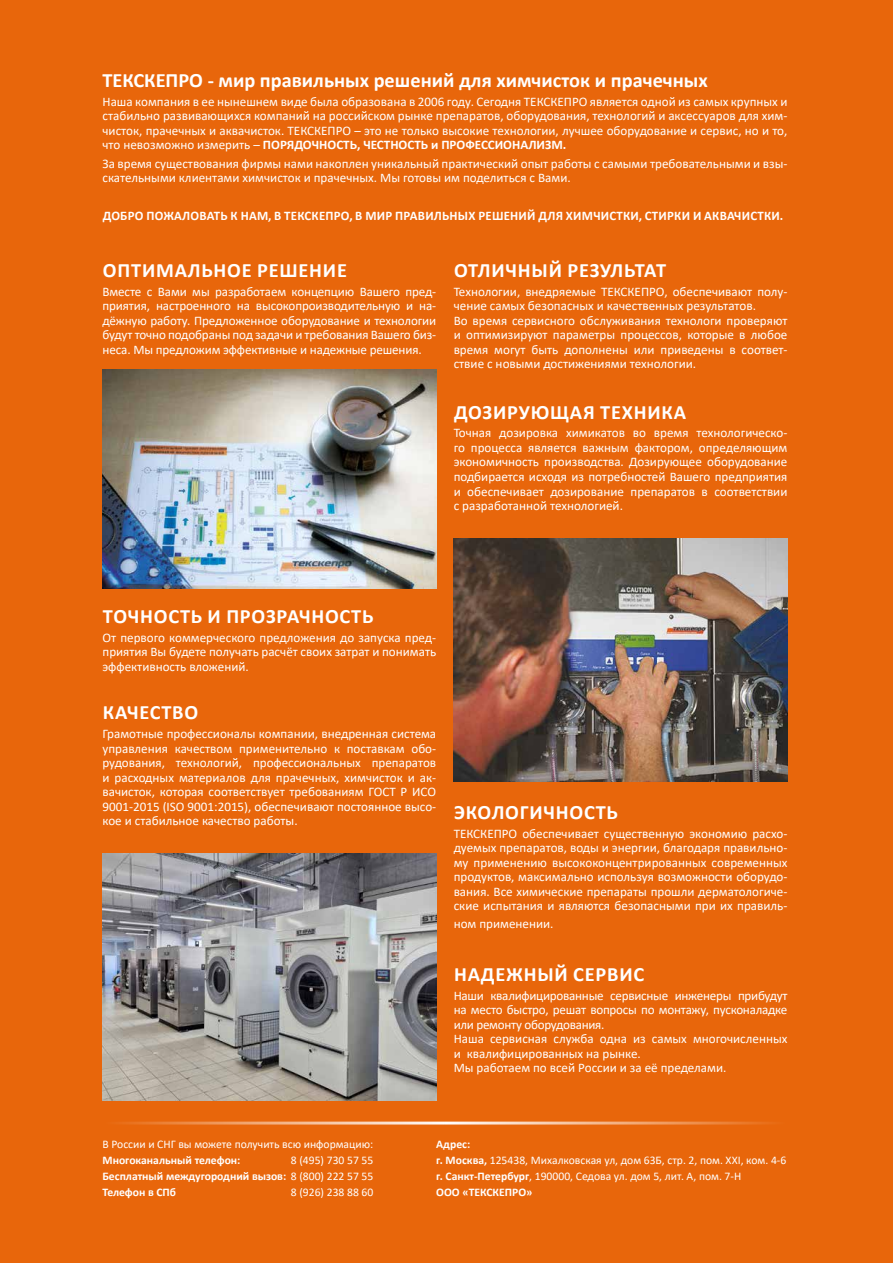
<style>
.page{position:relative;width:893px;height:1263px;background:#e8660b}
.page>*{position:absolute;margin:0;border:0;box-sizing:border-box;transform-origin:0 0}
.t1{font:700 20.4px "Calibri";letter-spacing:.04em;color:#fff}
.t2{font:700 20.4px "Calibri";color:#fff}
.t3{font:13.05px/14.5px "Calibri";color:#fff;text-align:justify}
.t4{font:13.05px/14.5px "Calibri";letter-spacing:-.02em;color:#fff}
.t5{font:700 13.05px "Calibri";letter-spacing:.02em;color:#fff}
.t6{font:11.7px/15.8px "Calibri";color:#fff}
.t7{font:700 11.7px/15.8px "Calibri";color:#fff;text-align:justify}
.s1{font-weight:700}
.s2{font-weight:400}
</style>
<div class="page">
<img style="left:454px;top:538px;width:333px;height:244px">
<img style="left:103px;top:854px;width:333px;height:246px">
<img style="left:103px;top:370px;width:333px;height:218px">
<hr style="left:103px;top:1121px;width:342px;height:3px;background:#fff">
<hr style="left:445px;top:1121px;width:342px;height:3px;background:#fff">
<h1 class="t2" style="left:103px;top:66px;width:607px">ТЕКСКЕПРО - мир правильных решений для химчисток и прачечных</h1>
<p class="t3" style="left:103px;top:94px;width:686px">Наша компания в ее нынешнем виде была образована в 2006 году. Сегодня ТЕКСКЕПРО является одной из самых крупных и стабильно развивающихся компаний на российском рынке препаратов, оборудования, технологий и аксессуаров для хим&shy;чисток, прачечных и аквачисток. ТЕКСКЕПРО – это не только высокие технологии, лучшее оборудование и сервис, но и то, что невозможно измерить – <span class="s1">ПОРЯДОЧНОСТЬ, ЧЕСТНОСТЬ и ПРОФЕССИОНАЛИЗМ.</span></p>
<p class="t3" style="left:103px;top:156px;width:686px">За время существования фирмы нами накоплен уникальный практический опыт работы с самыми требовательными и взы&shy;скательными клиентами химчисток и прачечных. Мы готовы им поделиться с Вами.</p>
<p class="t5" style="left:103px;top:206px;width:682px">ДОБРО ПОЖАЛОВАТЬ К НАМ, В ТЕКСКЕПРО, В МИР ПРАВИЛЬНЫХ РЕШЕНИЙ ДЛЯ ХИМЧИСТКИ, СТИРКИ И АКВАЧИСТКИ.</p>
<h1 class="t1" style="left:103px;top:256px;width:246px">ОПТИМАЛЬНОЕ РЕШЕНИЕ</h1>
<p class="t3" style="left:103px;top:284px;width:335px">Вместе с Вами мы разработаем концепцию Вашего пред&shy;приятия, настроенного на высокопроизводительную и на&shy;дёжную работу. Предложенное оборудование и технологии будут точно подобраны под задачи и требования Вашего биз&shy;неса. Мы предложим эффективные и надежные решения.</p>
<h1 class="t1" style="left:454px;top:256px;width:214px">ОТЛИЧНЫЙ РЕЗУЛЬТАТ</h1>
<p class="t3" style="left:454px;top:284px;width:335px;text-align:left">Технологии, внедряемые ТЕКСКЕПРО, обеспечивают полу&shy;чение самых безопасных и качественных результатов.<br>Во время сервисного обслуживания технологи проверяют и оптимизируют параметры процессов, которые в любое время могут быть дополнены или приведены в соответ&shy;ствие с новыми достижениями технологии.</p>
<h1 class="t1" style="left:454px;top:397px;width:234px">ДОЗИРУЮЩАЯ ТЕХНИКА</h1>
<p class="t3" style="left:454px;top:425px;width:335px">Точная дозировка химикатов во время технологическо&shy;го процесса является важным фактором, определяющим экономичность производства. Дозирующее оборудование подбирается исходя из потребностей Вашего предприятия и обеспечивает дозирование препаратов в соответствии с разработанной технологией.</p>
<h1 class="t1" style="left:103px;top:602px;width:272px">ТОЧНОСТЬ И ПРОЗРАЧНОСТЬ</h1>
<p class="t3" style="left:103px;top:630px;width:335px">От первого коммерческого предложения до запуска пред&shy;приятия Вы будете получать расчёт своих затрат и понимать эффективность вложений.</p>
<h1 class="t1" style="left:103px;top:698px;width:97px">КАЧЕСТВО</h1>
<p class="t3" style="left:103px;top:726px;width:335px">Грамотные профессионалы компании, внедренная система управления качеством применительно к поставкам обо&shy;рудования, технологий, профессиональных препаратов и расходных материалов для прачечных, химчисток и ак&shy;вачисток, которая соответствует требованиям ГОСТ Р ИСО 9001-2015 (ISO 9001:2015), обеспечивают постоянное высо&shy;кое и стабильное качество работы.</p>
<h1 class="t1" style="left:454px;top:798px;width:165px">ЭКОЛОГИЧНОСТЬ</h1>
<p class="t3" style="left:454px;top:826px;width:335px">ТЕКСКЕПРО обеспечивает существенную экономию расхо&shy;дуемых препаратов, воды и энергии, благодаря правильно&shy;му применению высококонцентрированных современных продуктов, максимально используя возможности оборудо&shy;вания. Все химические препараты прошли дерматологиче&shy;ские испытания и являются безопасными при их правиль-</p>
<p class="t3" style="left:454px;top:916px;width:101px">ном применении.</p>
<h1 class="t1" style="left:454px;top:960px;width:192px">НАДЕЖНЫЙ СЕРВИС</h1>
<p class="t4" style="left:454px;top:988px;width:335px">Наши квалифицированные сервисные инженеры прибудут на место быстро, решат вопросы по монтажу, пусконаладке или ремонту оборудования.<br>Наша сервисная служба одна из самых многочисленных и квалифицированных на рынке.<br>Мы работаем по всей России и за её пределами.</p>
<p class="t6" style="left:103px;top:1136px;width:272px">В России и СНГ вы можете получить всю информацию:</p>
<p class="t7" style="left:103px;top:1152px;width:139px">Многоканальный телефон:</p>
<p class="t7" style="left:103px;top:1152px;width:272px;text-indent:188px"><span class="s2">8 (495) 730 57 55<br></span>Бесплатный междугородний вызов: <span class="s2">8 (800) 222 57 55<br></span>Телефон в СПб</p>
<p class="t6" style="left:291px;top:1184px;width:84px">8 (926) 238 88 60</p>
<p class="t6" style="left:436px;top:1136px;width:352px"><span class="s1">Адрес:<br>г. Москва,</span> 125438, Михалковская ул, дом 63Б, стр. 2, пом. XXI, ком. 4-6 <span class="s1">г. Санкт-Петербург</span>, 190000, Седова ул. дом 5, лит. А, пом. 7-Н<br><span class="s1">ООО «ТЕКСКЕПРО»</span></p>
</div>
